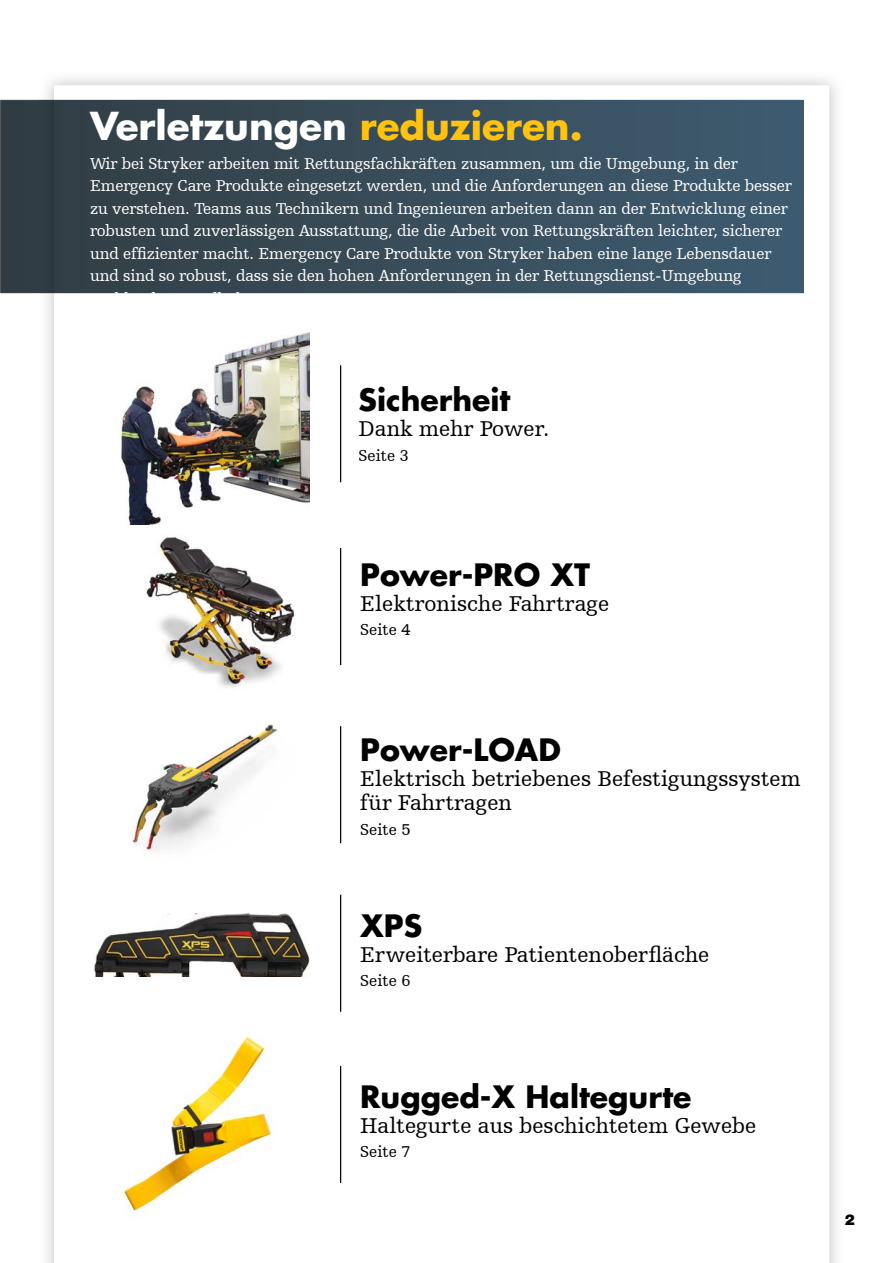
<style>
.page{position:relative;width:893px;height:1263px;background:#fff}
.page>*{position:absolute;margin:0;border:0;box-sizing:border-box;transform-origin:0 0}
.t1{font:700 37.5px "Futura Std";color:#fff}
.t2{font:700 30px "Futura Std";color:#000}
.t3{font:22.5px/24.6px "Humanist Slabserif 712 BT";color:#000}
.t4{font:16.5px/22.5px "Humanist Slabserif 712 BT";letter-spacing:-.01em;color:#fff}
.t5{font:16.5px "Humanist Slabserif 712 BT";color:#000}
.t6{font:900 15px "Helvetica Neue LT Std";color:#000}
.s1{color:#ffc20e}
</style>
<div class="page">
<div style="left:0;top:100px;width:39px;height:193px;background:#303c43"></div>
<div style="left:39px;top:100px;width:15px;height:193px;background:#303b42"></div>
<svg style="left:54px;top:100px;width:750px;height:193px;background:#384d5a"></svg>
<img style="left:146px;top:537px;width:149px;height:151px">
<img style="left:132px;top:724px;width:147px;height:128px">
<img style="left:94px;top:914px;width:216px;height:63px">
<hr style="left:340px;top:548px;width:1px;height:117px;background:#000">
<hr style="left:340px;top:365px;width:1px;height:117px;background:#000">
<hr style="left:340px;top:726px;width:1px;height:117px;background:#000">
<hr style="left:340px;top:895px;width:1px;height:117px;background:#000">
<hr style="left:340px;top:1066px;width:1px;height:117px;background:#000">
<img style="left:117px;top:331px;width:193px;height:193px">
<img style="left:122px;top:1036px;width:154px;height:182px">
<h1 class="t1" style="left:90px;top:101px;width:494px">Verletzungen <span class="s1">reduzieren.</span></h1>
<p class="t4" style="left:90px;top:152px;width:703px">Wir bei Stryker arbeiten mit Rettungsfachkräften zusammen, um die Umgebung, in der Emergency Care Produkte eingesetzt werden, und die Anforderungen an diese Produkte besser zu verstehen. Teams aus Technikern und Ingenieuren arbeiten dann an der Entwicklung einer robusten und zuverlässigen Ausstattung, die die Arbeit von Rettungskräften leichter, sicherer und effizienter macht. Emergency Care Produkte von Stryker haben eine lange Lebensdauer und sind so robust, dass sie den hohen Anforderungen in der Rettungsdienst-Umgebung</p>
<h2 class="t2" style="left:359px;top:380px;width:153px">Sicherheit</h2>
<h3 class="t3" style="left:359px;top:416px;width:192px">Dank mehr Power.</h3>
<p class="t5" style="left:359px;top:445px;width:52px">Seite 3</p>
<h2 class="t2" style="left:360px;top:555px;width:232px">Power-PRO XT</h2>
<h3 class="t3" style="left:360px;top:590px;width:250px">Elektronische Fahrtrage</h3>
<p class="t5" style="left:360px;top:620px;width:52px">Seite 4</p>
<h2 class="t2" style="left:360px;top:730px;width:202px">Power-LOAD</h2>
<h3 class="t3" style="left:360px;top:765px;width:442px">Elektrisch betriebenes Befestigungssystem für Fahrtragen</h3>
<p class="t5" style="left:360px;top:819px;width:52px">Seite 5</p>
<h2 class="t2" style="left:360px;top:906px;width:63px">XPS</h2>
<h3 class="t3" style="left:360px;top:941px;width:351px">Erweiterbare Patientenoberfläche</h3>
<p class="t5" style="left:360px;top:971px;width:52px">Seite 6</p>
<h2 class="t2" style="left:360px;top:1077px;width:333px">Rugged-X Haltegurte</h2>
<h3 class="t3" style="left:360px;top:1112px;width:397px">Haltegurte aus beschichtetem Gewebe</h3>
<p class="t5" style="left:360px;top:1142px;width:52px">Seite 7</p>
<p class="t6" style="left:845px;top:1211px;width:12px">2</p>
</div>
